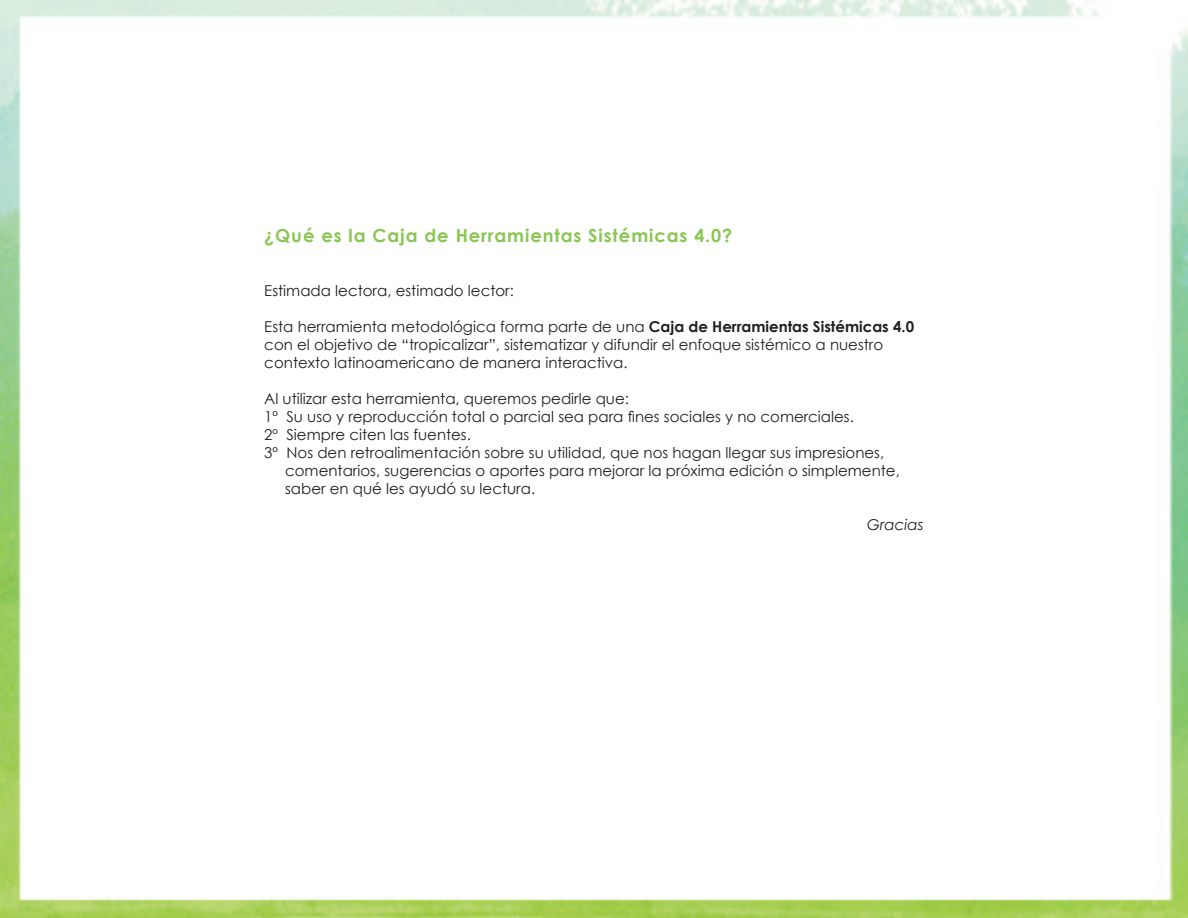
<style>
.page{position:relative;width:1188px;height:918px;background:#fff}
.page>*{position:absolute;margin:0;border:0;box-sizing:border-box;transform-origin:0 0}
.t1{font:700 18px "Century Gothic";letter-spacing:.05em;color:#89c652}
.t2{font:15px/18px "Century Gothic";color:#231f20}
.t3{font:italic 15px "Century Gothic";color:#231f20}
.s1{font-weight:700}
</style>
<div class="page">
<img style="left:0;top:0;width:1188px;height:918px">
<div style="left:421px;top:738px;width:338px;height:142px;background:#fff"></div>
<p class="t1" style="left:264px;top:224px;width:469px">¿Qué es la Caja de Herramientas Sistémicas 4.0?</p>
<p class="t2" style="left:264px;top:282px;width:251px">Estimada lectora, estimado lector:</p>
<p class="t2" style="left:264px;top:318px;width:651px">Esta herramienta metodológica forma parte de una <span class="s1">Caja de Herramientas Sistémicas 4.0</span></p>
<p class="t2" style="left:264px;top:336px;width:620px">con el objetivo de “tropicalizar”, sistematizar y difundir el enfoque sistémico a nuestro contexto latinoamericano de manera interactiva.</p>
<p class="t2" style="left:264px;top:390px;width:366px">Al utilizar esta herramienta, queremos pedirle que:</p>
<p class="t2" style="left:264px;top:408px;width:591px">1º Su uso y reproducción total o parcial sea para fines sociales y no comerciales.</p>
<p class="t2" style="left:264px;top:426px;width:208px">2º Siempre citen las fuentes.</p>
<p class="t2" style="left:264px;top:444px;width:621px">3º Nos den retroalimentación sobre su utilidad, que nos hagan llegar sus impresiones,</p>
<p class="t2" style="left:285px;top:462px;width:616px">comentarios, sugerencias o aportes para mejorar la próxima edición o simplemente,</p>
<p class="t2" style="left:285px;top:480px;width:252px">saber en qué les ayudó su lectura.</p>
<p class="t3" style="left:867px;top:516px;width:58px">Gracias</p>
</div>
